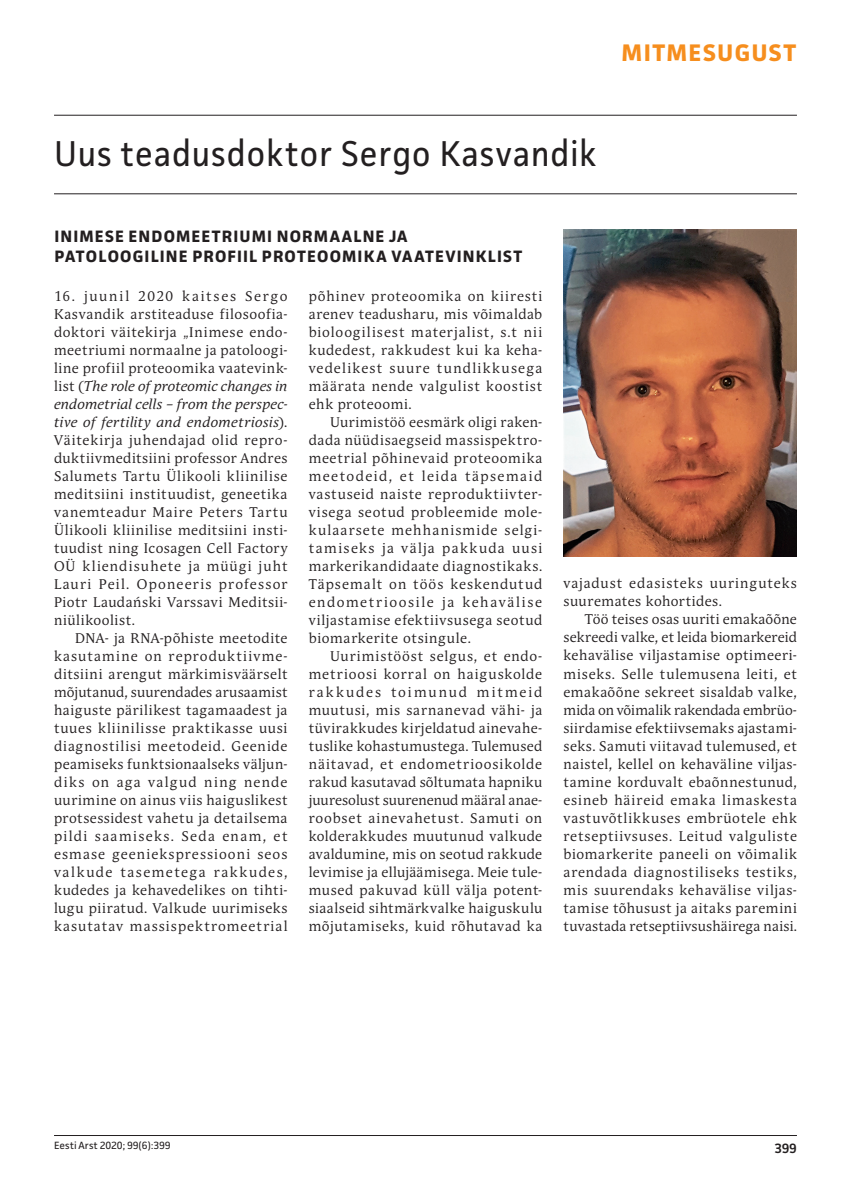
<style>
.page{position:relative;width:851px;height:1191px;background:#fff}
.page>*{position:absolute;margin:0;border:0;box-sizing:border-box;transform-origin:0 0}
.t1{font:36px "Facit";letter-spacing:.015em;color:#231f20;scale:.95 1}
.t2{font:700 24px "Facit";letter-spacing:.055em;color:#f68e1e}
.t3{font:700 16.5px/19.8px "Facit";letter-spacing:.07em;color:#231f20}
.t4{font:13.95px/18px "Andulka Book Pro";letter-spacing:.05em;color:#231f20;text-align:justify}
.t5{font:600 13.5px "Facit";color:#231f20}
.t6{font:10.5px "Facit";color:#231f20}
.s1{font-style:italic}
</style>
<div class="page">
<hr style="left:54px;top:1135px;width:742px;height:1px;background:#231f20">
<hr style="left:54px;top:115px;width:742px;height:1px;background:#231f20">
<hr style="left:54px;top:193px;width:742px;height:1px;background:#231f20">
<img style="left:563px;top:230px;width:233px;height:326px">
<h2 class="t2" style="left:621px;top:38px;width:176px">MITMESUGUST</h2>
<h1 class="t1" style="left:54px;top:131px;width:572px">Uus teadusdoktor Sergo Kasvandik</h1>
<p class="t3" style="left:54px;top:226px;width:452px;text-indent:222px">NORMAALNE JA<br>PATOLOOGI LINE PROFII L PROTEOOMI KA VAATEVINKLIST</p>
<p class="t4" style="left:54px;top:287px;width:235px">16. juunil 2020 kaitses Sergo Kasvandik arstiteaduse filosoofia&shy;doktori väitekirja „Inimese endo&shy;meetriumi normaalne ja patoloogi&shy;line profiil proteoomika vaatevink&shy;list (<span class="s1">The role of proteomic changes in endometrial cells – from the perspec&shy;tive of fertility and endometriosis</span>).<br>Väitekirja juhendajad olid repro&shy;duktiivmeditsiini professor Andres Salumets Tartu Ülikooli kliinilise meditsiini instituudist, geneetika vanemteadur Maire Peters Tartu Ülikooli kliinilise meditsiini insti&shy;tuudist ning Icosagen Cell Factory OÜ kliendisuhete ja müügi juht Lauri Peil. Oponeeris professor Piotr Laudański Varssavi Meditsii&shy;niülikoolist.</p>
<p class="t4" style="left:54px;top:629px;width:235px;text-indent:21px">DNA- ja RNA-põhiste meetodite kasutamine on reproduktiivme&shy;ditsiini arengut märkimisväärselt mõjutanud, suurendades arusaamist haiguste pärilikest tagamaadest ja tuues kliinilisse praktikasse uusi diagnostilisi meetodeid. Geenide peamiseks funktsionaalseks väljun&shy;diks on aga valgud ning nende uurimine on ainus viis haiguslikest protsessidest vahetu ja detailsema pildi saamiseks. Seda enam, et esmase geeniekspressiooni seos valkude tasemetega rakkudes, kudedes ja kehavedelikes on tihti&shy;lugu piiratud. Valkude uurimiseks kasutatav massispektromeetrial</p>
<p class="t3" style="left:54px;top:226px;width:30px">INIMESE</p>
<p class="t3" style="left:129px;top:226px;width:60px">ENDOMEET</p>
<p class="t3" style="left:222px;top:226px;width:22px">RIUMI</p>
<p class="t4" style="left:309px;top:287px;width:235px">põhinev proteoomika on kiiresti arenev teadusharu, mis võimaldab bioloogilisest materjalist, s.t nii kudedest, rakkudest kui ka keha&shy;vedelikest suure tundlikkusega määrata nende valgulist koostist ehk proteoomi.</p>
<p class="t4" style="left:309px;top:413px;width:235px;text-indent:21px">Uurimistöö eesmärk oligi raken&shy;dada nüüdisaegseid massispektro&shy;meetrial põhinevaid proteoomika meetodeid, et leida täpsemaid vastuseid naiste reproduktiivter&shy;visega seotud probleemide mole&shy;kulaarsete mehhanismide selgi&shy;tamiseks ja välja pakkuda uusi markerikandidaate diagnostikaks.<br>Täpsemalt on töös keskendutud endometrioosile ja kehavälise viljastamise efektiivsusega seotud biomarkerite otsingule.</p>
<p class="t4" style="left:309px;top:647px;width:235px;text-indent:21px">Uurimistööst selgus, et endo&shy;metrioosi korral on haiguskolde rakkudes toimunud mitmeid muutusi, mis sarnanevad vähi- ja tüvirakkudes kirjeldatud ainevahe&shy;tuslike kohastumustega. Tulemused näitavad, et endometrioosikolde rakud kasutavad sõltumata hapniku juuresolust suurenenud määral anae&shy;roobset ainevahetust. Samuti on kolderakkudes muutunud valkude avaldumine, mis on seotud rakkude levimise ja ellujäämisega. Meie tule&shy;mused pakuvad küll välja potent&shy;siaalseid sihtmärkvalke haiguskulu mõjutamiseks, kuid rõhutavad ka</p>
<p class="t4" style="left:563px;top:574px;width:235px">vajadust edasisteks uuringuteks suuremates kohortides.</p>
<p class="t4" style="left:563px;top:610px;width:235px;text-indent:21px">Töö teises osas uuriti emakaõõne sekreedi valke, et leida biomarkereid kehavälise viljastamise optimeeri&shy;miseks. Selle tulemusena leiti, et emakaõõne sekreet sisaldab valke, mida on võimalik rakendada embrüo&shy;siirdamise efektiivsemaks ajastami&shy;seks. Samuti viitavad tulemused, et naistel, kellel on kehaväline viljas&shy;tamine korduvalt ebaõnnestunud, esineb häireid emaka limaskesta vastuvõtlikkuses embrüotele ehk retseptiivsuses. Leitud valguliste biomarkerite paneeli on võimalik arendada diagnostiliseks testiks, mis suurendaks kehavälise viljas&shy;tamise tõhusust ja aitaks paremini tuvastada retseptiivsushäirega naisi.</p>
<p class="t6" style="left:54px;top:1139px;width:118px">Eesti Arst 2020; 99(6):399</p>
<p class="t5" style="left:774px;top:1139px;width:24px">399</p>
</div>
